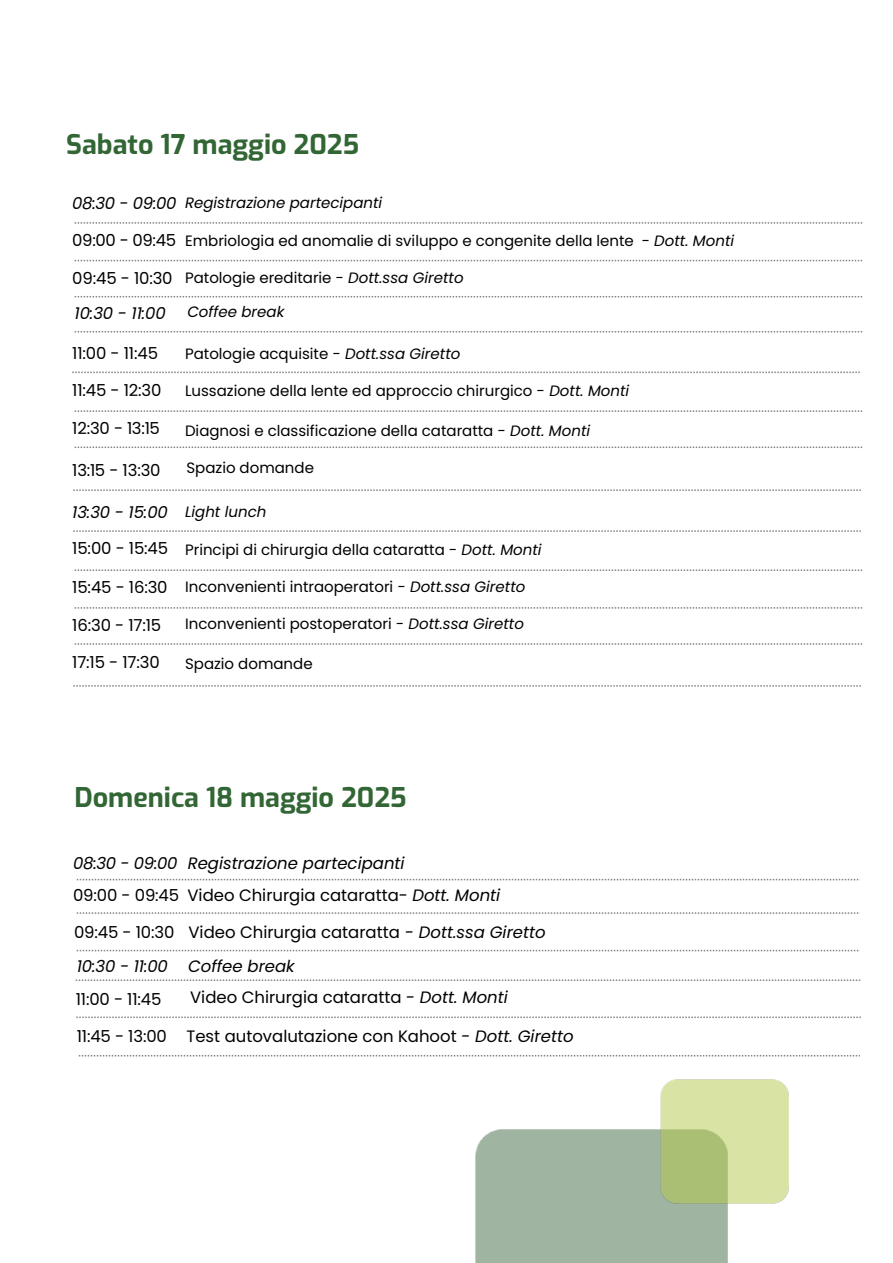
<style>
.page{position:relative;width:893px;height:1263px;background:#fff}
.page>*{position:absolute;margin:0;border:0;box-sizing:border-box;transform-origin:0 0}
.t1{font:700 27px "Exo";color:#326635}
.t2{font:16.5px "Poppins";color:#000}
.t3{font:italic 16.5px/31.7px "Poppins";color:#000}
.t4{font:15px "Poppins";color:#000}
.t5{font:italic 15px "Poppins";color:#000}
.s1{font-style:italic}
.s2{font-style:inherit}
.s3{font-style:normal}
</style>
<div class="page">
<img style="left:660px;top:1079px;width:129px;height:125px">
<svg style="left:75px;top:222px;width:787px;height:2px"></svg>
<svg style="left:75px;top:260px;width:787px;height:1px"></svg>
<svg style="left:75px;top:296px;width:787px;height:1px"></svg>
<svg style="left:75px;top:410px;width:787px;height:2px"></svg>
<svg style="left:75px;top:446px;width:787px;height:2px"></svg>
<svg style="left:73px;top:489px;width:788px;height:2px"></svg>
<svg style="left:77px;top:879px;width:783px;height:1px"></svg>
<svg style="left:77px;top:912px;width:783px;height:2px;background:#d0d0d0"></svg>
<svg style="left:77px;top:950px;width:783px;height:1px"></svg>
<svg style="left:76px;top:979px;width:785px;height:2px"></svg>
<svg style="left:76px;top:1016px;width:785px;height:2px"></svg>
<svg style="left:79px;top:1055px;width:781px;height:1px"></svg>
<svg style="left:73px;top:530px;width:788px;height:2px"></svg>
<svg style="left:75px;top:569px;width:787px;height:2px"></svg>
<svg style="left:75px;top:607px;width:787px;height:2px"></svg>
<svg style="left:75px;top:643px;width:787px;height:2px"></svg>
<svg style="left:73px;top:685px;width:788px;height:2px"></svg>
<svg style="left:72px;top:372px;width:788px;height:1px"></svg>
<svg style="left:75px;top:331px;width:787px;height:1px"></svg>
<h1 class="t1" style="left:66px;top:125px;width:294px">Sabato 17 maggio 2025</h1>
<p class="t3" style="left:72px;top:188px;width:106px">08:30 - 09:00</p>
<p class="t2" style="left:72px;top:230px;width:105px">09:00 - 09:45</p>
<p class="t2" style="left:72px;top:269px;width:102px">09:45 - 10:30</p>
<p class="t3" style="left:75px;top:297px;width:93px">10:30 - 11:00</p>
<p class="t5" style="left:185px;top:194px;width:199px">Registrazione partecipanti</p>
<p class="t4" style="left:185px;top:232px;width:551px">Embriologia ed anomalie di sviluppo e congenite della lente - <span class="s1">Dott. Monti</span></p>
<p class="t4" style="left:185px;top:269px;width:280px">Patologie ereditarie <span class="s1">- Dott.ssa Giretto</span></p>
<p class="t5" style="left:187px;top:303px;width:99px">Coffee break</p>
<p class="t2" style="left:72px;top:344px;width:87px">11:00 - 11:45</p>
<p class="t2" style="left:72px;top:380px;width:91px">11:45 - 12:<span class="s2">3</span>0</p>
<p class="t2" style="left:72px;top:419px;width:89px">12:<span class="s2">3</span>0 - <span class="s2">13</span>:<span class="s2">1</span>5</p>
<p class="t2" style="left:72px;top:461px;width:90px">1<span class="s2">3</span>:<span class="s2">1</span>5 - 13:30</p>
<p class="t4" style="left:185px;top:345px;width:277px">Patologie acquisite <span class="s1">- Dott.ssa Giretto</span></p>
<p class="t4" style="left:185px;top:382px;width:446px">Lussazione della lente ed approccio chirurgico <span class="s1">- Dott. Monti</span></p>
<p class="t4" style="left:185px;top:422px;width:407px">Diagnosi e classificazione della cataratta <span class="s1">- Dott. Monti</span></p>
<p class="t4" style="left:186px;top:459px;width:129px">Spazio domande</p>
<p class="t3" style="left:72px;top:496px;width:97px">13:30 - 15:00</p>
<p class="t2" style="left:72px;top:539px;width:97px">15:00 - 15:45</p>
<p class="t2" style="left:72px;top:578px;width:97px">15:45 - 16:30</p>
<p class="t2" style="left:72px;top:615px;width:90px">16:30 - 17:15</p>
<p class="t2" style="left:72px;top:653px;width:89px">17:15 - 17:30</p>
<p class="t5" style="left:185px;top:503px;width:83px">Light lunch</p>
<p class="t4" style="left:185px;top:541px;width:358px">Principi di chirurgia della cataratta <span class="s1">- Dott. Monti</span></p>
<p class="t4" style="left:185px;top:578px;width:342px">Inconvenienti intraoperatori <span class="s1">- Dott.ssa Giretto</span></p>
<p class="t4" style="left:185px;top:615px;width:340px">Inconvenienti postoperatori <span class="s1">- Dott.ssa Giretto</span></p>
<p class="t4" style="left:185px;top:655px;width:129px">Spazio domande</p>
<h1 class="t1" style="left:75px;top:778px;width:333px">Domenica 18 maggio 2025</h1>
<p class="t3" style="left:73px;top:847px;width:106px">08:30 - 09:00</p>
<p class="t2" style="left:73px;top:885px;width:108px">09:00 - 09:45</p>
<p class="t2" style="left:74px;top:923px;width:102px">09:45 - 10:30</p>
<p class="t3" style="left:187px;top:847px;width:314px">Registrazione partecipanti<br><span class="s3">Video Chirurgia cataratta-</span> Dott. <span class="s2">Monti</span></p>
<p class="t2" style="left:188px;top:923px;width:359px">Video Chirurgia cataratta <span class="s1">- Dott.ssa</span> <span class="s1">Giretto</span></p>
<p class="t3" style="left:77px;top:950px;width:93px">10:30 - 11:00</p>
<p class="t3" style="left:188px;top:950px;width:108px">Coffee break</p>
<p class="t2" style="left:76px;top:989px;width:87px">11:00 - 11:45</p>
<p class="t2" style="left:190px;top:987px;width:319px">Video Chirurgia cataratta <span class="s1">- Dott.</span> <span class="s1">Monti</span></p>
<p class="t2" style="left:77px;top:1027px;width:92px">11:45 - 13:00</p>
<p class="t2" style="left:186px;top:1027px;width:389px">Test autovalutazione con Kahoot <span class="s1">- Dott.</span> <span class="s1">Giretto</span></p>
</div>
